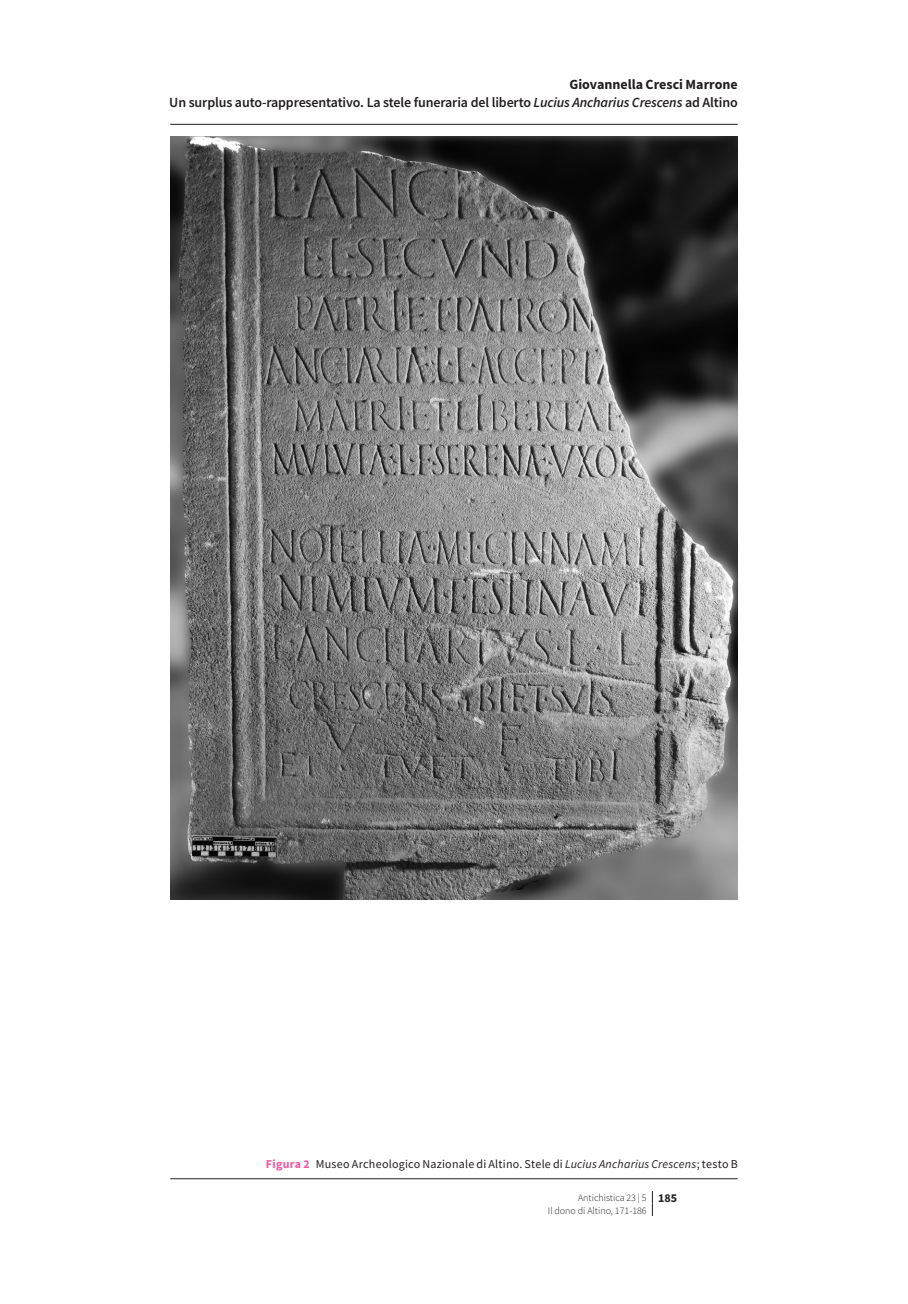
<style>
.page{position:relative;width:908px;height:1304px;background:#fff}
.page>*{position:absolute;margin:0;border:0;box-sizing:border-box;transform-origin:0 0}
.t1{font:600 14px/18px "Source Sans Pro";letter-spacing:-.01em;color:#231f20;text-align:right}
._055-ecf-figura-dida{font:12px "Source Sans Pro";letter-spacing:.02em;color:#231f20}
.t2{font:300 10px/12.4px "Source Sans Pro";color:#231f20}
.s1{font-weight:700}
.s2{font-style:italic}
.s3{font-weight:700;color:#ef59a1}
.s4{font-weight:700;font-size:12px}
</style>
<div class="page">
<hr style="left:170px;top:1178px;width:567px;height:1px;background:#231f20">
<svg style="left:651px;top:1191px;width:1px;height:25px"></svg>
<img style="left:170px;top:136px;width:567px;height:764px">
<hr style="left:170px;top:124px;width:567px;height:1px;background:#231f20">
<p class="t1" style="left:169px;top:76px;width:569px"><span class="s1">Giovannella Cresci Marrone<br></span>Un surplus auto-rappresentativo. La stele funeraria del liberto <span class="s2">Lucius Ancharius Crescens</span> ad Altino</p>
<p class="_055-ecf-figura-dida" style="left:266px;top:1156px;width:473px"><span class="s3">Figura 2</span> Museo Archeologico Nazionale di Altino. Stele di <span class="s2">Lucius Ancharius Crescens</span>; testo B</p>
<p class="t2" style="left:547px;top:1191px;width:131px;text-indent:30px">Antichistica 23 | 5 <span class="s4">185<br></span>Il dono di Altino, 171-186</p>
</div>
